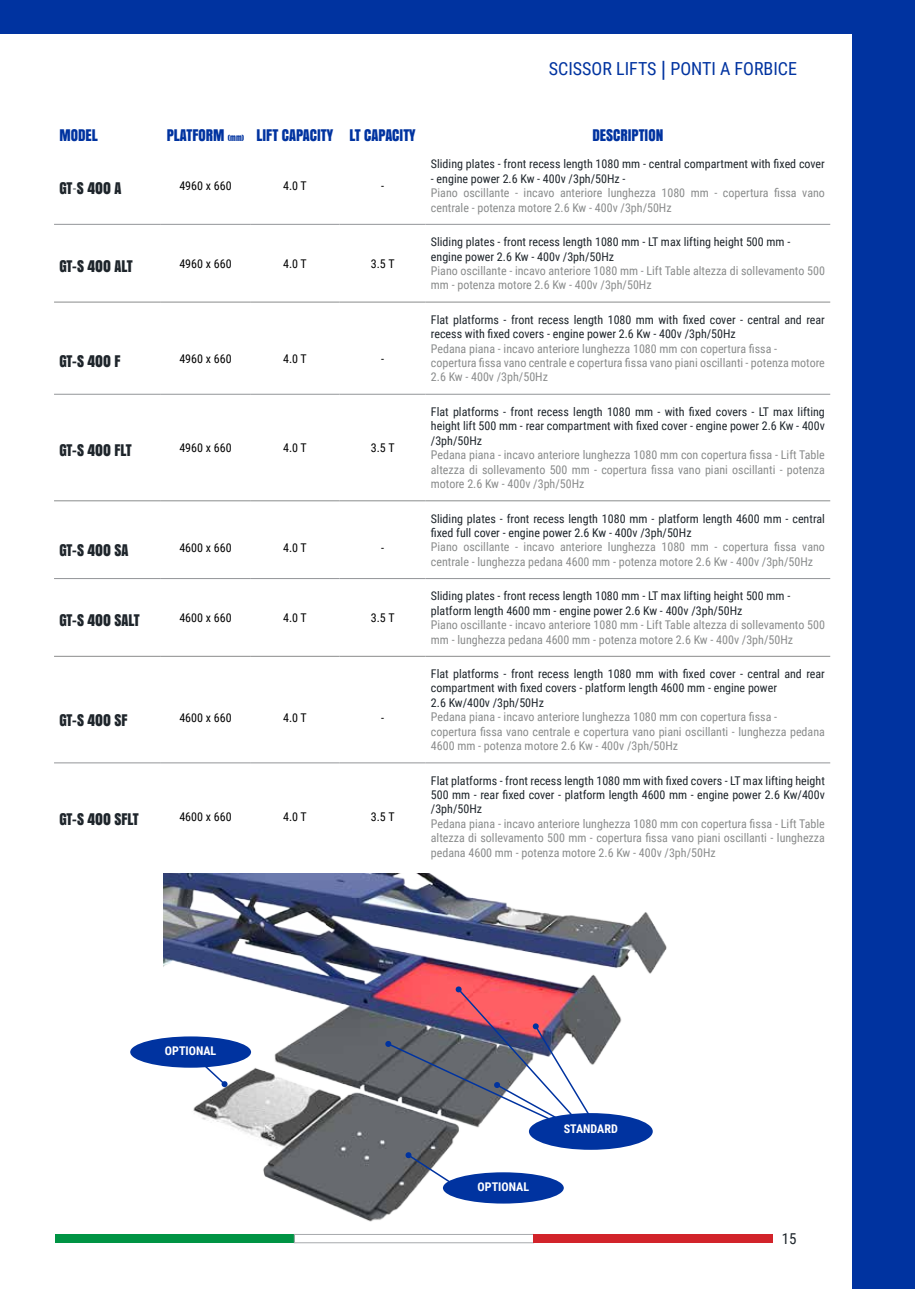
<style>
.page{position:relative;width:915px;height:1289px;background:#fff}
.page>*{position:absolute;margin:0;border:0;box-sizing:border-box;transform-origin:0 0}
.t1{font:18px "Roboto Condensed";color:#0033a0}
.t2{font:15px "Anton";color:#1e252b}
.t3{font:15px "Anton";color:#0033a0}
.t4{font:15px "Roboto Condensed";color:#1e252b}
.t5{font:12px/14.4px "Roboto Condensed";color:#8a8c8c}
.t6{font:12px/14.4px "Roboto Condensed";color:#1e252b}
.t7{font:12px "Roboto Condensed";color:#000}
.t8{font:700 12px "Roboto Condensed";color:#fff}
.s1{font-size:22.5px}
.s2{font-size:7.5px}
.s3{font-family:"Abel"}
</style>
<div class="page">
<div style="left:0;top:0;width:892px;height:34px;background:#0033a0"></div>
<div style="left:851px;top:0;width:63px;height:1288px;background:#0033a0"></div>
<div style="left:55px;top:1234px;width:239px;height:8px;background:#009444"></div>
<div style="left:294px;top:1234px;width:239px;height:8px;border:1px solid #a7a9ac"></div>
<div style="left:533px;top:1234px;width:239px;height:8px;background:#d2232a"></div>
<img style="left:163px;top:873px;width:504px;height:349px">
<hr style="left:54px;top:224px;width:107px;height:1px;background:#939598">
<hr style="left:161px;top:224px;width:89px;height:1px;background:#939598">
<hr style="left:250px;top:224px;width:89px;height:1px;background:#939598">
<hr style="left:339px;top:224px;width:86px;height:1px;background:#939598">
<hr style="left:425px;top:224px;width:405px;height:1px;background:#939598">
<hr style="left:54px;top:394px;width:107px;height:1px;background:#939598">
<hr style="left:161px;top:394px;width:89px;height:1px;background:#939598">
<hr style="left:250px;top:394px;width:89px;height:1px;background:#939598">
<hr style="left:339px;top:394px;width:86px;height:1px;background:#939598">
<hr style="left:425px;top:394px;width:405px;height:1px;background:#939598">
<hr style="left:54px;top:762px;width:107px;height:1px;background:#939598">
<hr style="left:161px;top:762px;width:89px;height:1px;background:#939598">
<hr style="left:250px;top:762px;width:89px;height:1px;background:#939598">
<hr style="left:339px;top:762px;width:86px;height:1px;background:#939598">
<hr style="left:425px;top:762px;width:405px;height:1px;background:#939598">
<hr style="left:54px;top:302px;width:107px;height:1px;background:#8a8c8c">
<hr style="left:161px;top:302px;width:89px;height:1px;background:#8a8c8c">
<hr style="left:250px;top:302px;width:89px;height:1px;background:#8a8c8c">
<hr style="left:339px;top:302px;width:86px;height:1px;background:#8a8c8c">
<hr style="left:425px;top:302px;width:405px;height:1px;background:#8a8c8c">
<hr style="left:54px;top:500px;width:107px;height:1px;background:#8a8c8c">
<hr style="left:161px;top:500px;width:89px;height:1px;background:#8a8c8c">
<hr style="left:250px;top:500px;width:89px;height:1px;background:#8a8c8c">
<hr style="left:339px;top:500px;width:86px;height:1px;background:#8a8c8c">
<hr style="left:425px;top:500px;width:405px;height:1px;background:#8a8c8c">
<hr style="left:54px;top:578px;width:107px;height:1px;background:#939598">
<hr style="left:161px;top:578px;width:89px;height:1px;background:#939598">
<hr style="left:250px;top:578px;width:89px;height:1px;background:#939598">
<hr style="left:339px;top:578px;width:86px;height:1px;background:#939598">
<hr style="left:425px;top:578px;width:405px;height:1px;background:#939598">
<hr style="left:54px;top:656px;width:107px;height:1px;background:#8a8c8c">
<hr style="left:161px;top:656px;width:89px;height:1px;background:#8a8c8c">
<hr style="left:250px;top:656px;width:89px;height:1px;background:#8a8c8c">
<hr style="left:339px;top:656px;width:86px;height:1px;background:#8a8c8c">
<hr style="left:425px;top:656px;width:405px;height:1px;background:#8a8c8c">
<div style="left:528px;top:1113px;width:124px;height:36px;background:#0033a0;border-radius:50%"></div>
<div style="left:130px;top:1036px;width:121px;height:31px;background:#0033a0;border-radius:50%"></div>
<div style="left:443px;top:1172px;width:120px;height:31px;background:#0033a0;border-radius:50%"></div>
<svg style="left:174px;top:1036px;width:54px;height:51px"></svg>
<svg style="left:405px;top:1151px;width:61px;height:42px"></svg>
<svg style="left:385px;top:986px;width:207px;height:146px"></svg>
<h1 class="t1" style="left:548px;top:56px;width:249px">SCISSOR LIFTS <span class="s1">|</span> PONTI A FORBICE</h1>
<p class="t3" style="left:59px;top:124px;width:33px">MODEL</p>
<p class="t3" style="left:167px;top:124px;width:96px">PLATFORM <span class="s2">(mm)</span> LIFT</p>
<p class="t3" style="left:282px;top:124px;width:135px">CAPACITY LT CAPACITY</p>
<p class="t3" style="left:592px;top:124px;width:72px">DESCRIPTION</p>
<p class="t2" style="left:59px;top:176px;width:63px">GT<span class="s3">-</span>S 400 A</p>
<p class="t7" style="left:179px;top:177px;width:54px">4960 x 660</p>
<p class="t7" style="left:283px;top:177px;width:25px">4.0 T</p>
<p class="t7" style="left:381px;top:177px;width:4px">-</p>
<p class="t2" style="left:59px;top:254px;width:69px">GT-S 400 ALT</p>
<p class="t7" style="left:179px;top:255px;width:54px">4960 x 660</p>
<p class="t7" style="left:283px;top:255px;width:25px">4.0 T</p>
<p class="t7" style="left:370px;top:255px;width:25px">3.5 T</p>
<p class="t2" style="left:59px;top:349px;width:62px">GT-S 400 F</p>
<p class="t7" style="left:179px;top:350px;width:54px">4960 x 660</p>
<p class="t7" style="left:283px;top:350px;width:25px">4.0 T</p>
<p class="t7" style="left:381px;top:350px;width:4px">-</p>
<p class="t2" style="left:59px;top:438px;width:62px">GT-S 400 FLT</p>
<p class="t7" style="left:179px;top:439px;width:54px">4960 x 660</p>
<p class="t7" style="left:283px;top:439px;width:25px">4.0 T</p>
<p class="t7" style="left:370px;top:439px;width:25px">3.5 T</p>
<p class="t2" style="left:59px;top:538px;width:71px">GT-S 400 SA</p>
<p class="t7" style="left:179px;top:539px;width:54px">4600 x 660</p>
<p class="t7" style="left:283px;top:539px;width:25px">4.0 T</p>
<p class="t7" style="left:381px;top:539px;width:4px">-</p>
<p class="t2" style="left:59px;top:608px;width:76px">GT-S 400 SALT</p>
<p class="t7" style="left:179px;top:609px;width:54px">4600 x 660</p>
<p class="t7" style="left:283px;top:609px;width:25px">4.0 T</p>
<p class="t7" style="left:370px;top:609px;width:25px">3.5 T</p>
<p class="t2" style="left:59px;top:708px;width:69px">GT-S 400 SF</p>
<p class="t7" style="left:179px;top:709px;width:54px">4600 x 660</p>
<p class="t7" style="left:283px;top:709px;width:25px">4.0 T</p>
<p class="t7" style="left:381px;top:709px;width:4px">-</p>
<p class="t2" style="left:59px;top:807px;width:69px">GT-S 400 SFLT</p>
<p class="t7" style="left:179px;top:808px;width:54px">4600 x 660</p>
<p class="t7" style="left:283px;top:808px;width:25px">4.0 T</p>
<p class="t7" style="left:370px;top:808px;width:25px">3.5 T</p>
<p class="t6" style="left:431px;top:156px;width:395px">Sliding plates - front recess length 1080 mm - central compartment with fixed cover</p>
<p class="t6" style="left:431px;top:171px;width:196px">- engine power 2.6 Kw - 400v /3ph/50Hz -</p>
<p class="t5" style="left:431px;top:185px;width:395px">Piano oscillante - incavo anteriore lunghezza 1080 mm - copertura fissa vano centrale - potenza motore 2.6 Kw - 400v /3ph/50Hz</p>
<p class="t6" style="left:431px;top:234px;width:361px">Sliding plates - front recess length 1080 mm - LT max lifting height 500 mm - engine power 2.6 Kw - 400v /3ph/50Hz</p>
<p class="t5" style="left:431px;top:263px;width:395px">Piano oscillante - incavo anteriore 1080 mm - Lift Table altezza di sollevamento 500 mm - potenza motore 2.6 Kw - 400v /3ph/50Hz</p>
<p class="t6" style="left:431px;top:312px;width:395px">Flat platforms - front recess length 1080 mm with fixed cover - central and rear recess with fixed covers - engine power 2.6 Kw - 400v /3ph/50Hz</p>
<p class="t5" style="left:431px;top:341px;width:395px">Pedana piana - incavo anteriore lunghezza 1080 mm con copertura fissa - copertura fissa vano centrale e copertura fissa vano piani oscillanti - potenza motore<br>2.6 Kw - 400v /3ph/50Hz</p>
<p class="t6" style="left:431px;top:404px;width:395px;text-align:justify">Flat platforms - front recess length 1080 mm - with fixed covers - LT max lifting height lift 500 mm - rear compartment with fixed cover - engine power 2.6 Kw - 400v /3ph/50Hz</p>
<p class="t5" style="left:431px;top:447px;width:395px;text-align:justify">Pedana piana - incavo anteriore lunghezza 1080 mm con copertura fissa - Lift Table altezza di sollevamento 500 mm - copertura fissa vano piani oscillanti - potenza motore 2.6 Kw - 400v /3ph/50Hz</p>
<p class="t6" style="left:431px;top:510px;width:395px">Sliding plates - front recess length 1080 mm - platform length 4600 mm - central fixed full cover - engine power 2.6 Kw - 400v /3ph/50Hz</p>
<p class="t5" style="left:431px;top:539px;width:395px">Piano oscillante - incavo anteriore lunghezza 1080 mm - copertura fissa vano centrale - lunghezza pedana 4600 mm - potenza motore 2.6 Kw - 400v /3ph/50Hz</p>
<p class="t6" style="left:431px;top:588px;width:361px">Sliding plates - front recess length 1080 mm - LT max lifting height 500 mm - platform length 4600 mm - engine power 2.6 Kw - 400v /3ph/50Hz</p>
<p class="t5" style="left:431px;top:617px;width:395px">Piano oscillante - incavo anteriore 1080 mm - Lift Table altezza di sollevamento 500 mm - lunghezza pedana 4600 mm - potenza motore 2.6 Kw - 400v /3ph/50Hz</p>
<p class="t6" style="left:431px;top:666px;width:395px">Flat platforms - front recess length 1080 mm with fixed cover - central and rear compartment with fixed covers - platform length 4600 mm - engine power<br>2.6 Kw/400v /3ph/50Hz</p>
<p class="t5" style="left:431px;top:709px;width:395px">Pedana piana - incavo anteriore lunghezza 1080 mm con copertura fissa - copertura fissa vano centrale e copertura vano piani oscillanti - lunghezza pedana<br>4600 mm - potenza motore 2.6 Kw - 400v /3ph/50Hz</p>
<p class="t6" style="left:431px;top:772px;width:395px;text-align:justify">Flat platforms - front recess length 1080 mm with fixed covers - LT max lifting height 500 mm - rear fixed cover - platform length 4600 mm - engine power 2.6 Kw/400v /3ph/50Hz</p>
<p class="t5" style="left:431px;top:816px;width:395px;text-align:justify">Pedana piana - incavo anteriore lunghezza 1080 mm con copertura fissa - Lift Table altezza di sollevamento 500 mm - copertura fissa vano piani oscillanti - lunghezza pedana 4600 mm - potenza motore 2.6 Kw - 400v /3ph/50Hz</p>
<p class="t8" style="left:165px;top:1042px;width:53px">OPTIONAL</p>
<p class="t8" style="left:477px;top:1177px;width:53px">OPTIONAL</p>
<p class="t8" style="left:563px;top:1120px;width:56px">STANDARD</p>
<p class="t4" style="left:781px;top:1228px;width:16px">15</p>
</div>
